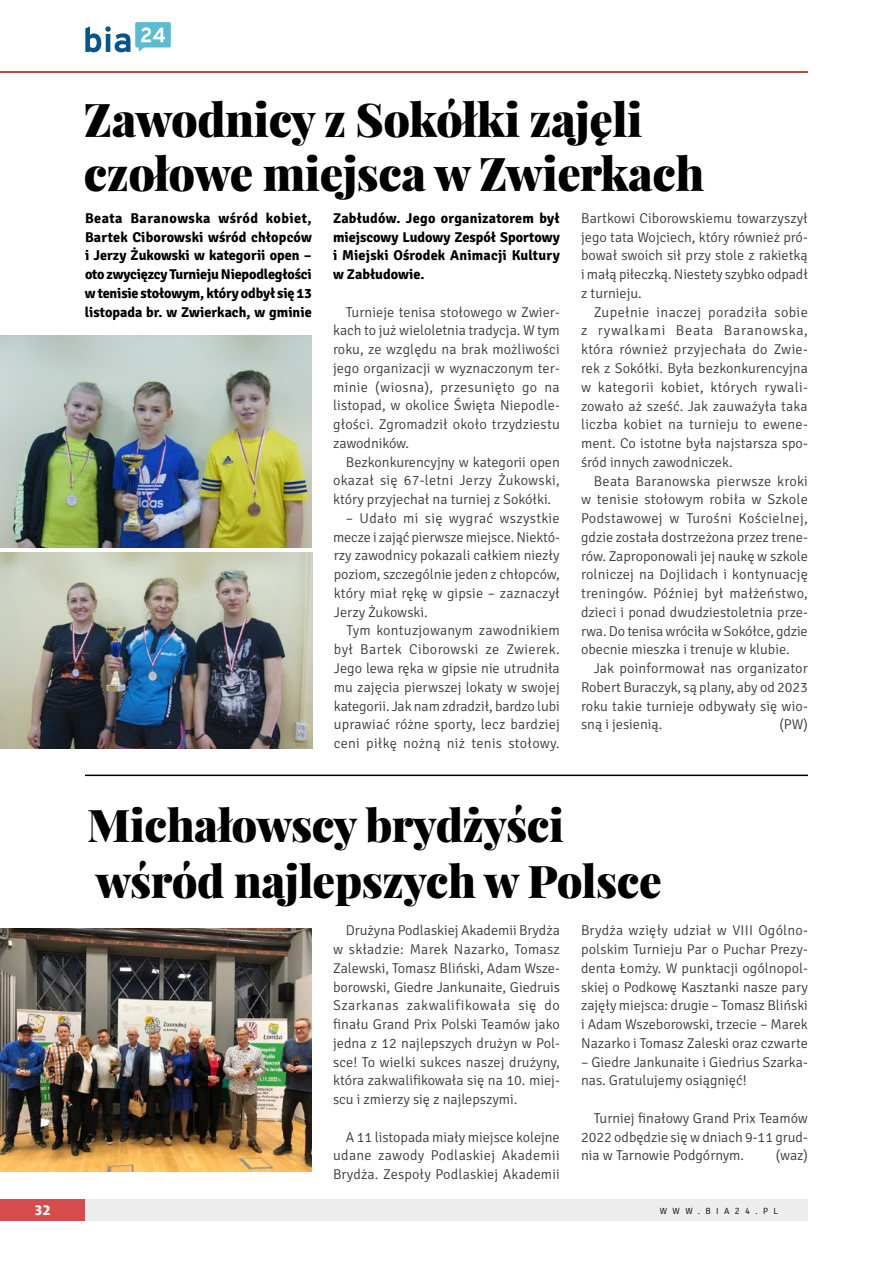
<style>
.page{position:relative;width:893px;height:1263px;background:#fff}
.page>*{position:absolute;margin:0;border:0;box-sizing:border-box;transform-origin:0 0}
.t1{font:900 46.5px/54px "Playfair Display";letter-spacing:-.01em;color:#000}
.t2{font:900 45px/56.2px "Playfair Display";letter-spacing:-.01em;color:#000}
.t3{font:300 14.25px/18.8px "Signika";color:#3c3c3b;text-align:justify}
.t4{font:700 14.25px/18.8px "Signika";color:#000;text-align:justify}
.t5{font:800 13.5px "Costa Ptf";color:#fff}
.t6{font:300 9px "Signika";letter-spacing:.605em;color:#000}
</style>
<div class="page">
<div style="left:75px;top:1199px;width:733px;height:21px;background:#ededed"></div>
<div style="left:0;top:1199px;width:85px;height:21px;background:#d84b4d"></div>
<hr style="left:0;top:71px;width:808px;height:2px;background:#a11007">
<svg style="left:85px;top:22px;width:86px;height:30px"></svg>
<img style="left:0;top:553px;width:313px;height:195px">
<img style="left:0;top:335px;width:312px;height:213px">
<hr style="left:85px;top:774px;width:723px;height:2px;background:#000">
<img style="left:0;top:929px;width:312px;height:242px">
<h1 class="t1" style="left:84px;top:92px;width:622px">Zawodnicy z Sokółki zajęli czołowe miejsca w Zwierkach</h1>
<p class="t4" style="left:85px;top:208px;width:228px">Beata Baranowska wśród kobiet, Bartek Ciborowski wśród chłopców i Jerzy Żukowski w kategorii open – oto zwycięzcy Turnieju Niepodległości w tenisie stołowym, który odbył się 13 listopada br. w Zwierkach, w gminie</p>
<p class="t4" style="left:333px;top:208px;width:228px">Zabłudów. Jego organizatorem był miejscowy Ludowy Zespół Sportowy i Miejski Ośrodek Animacji Kultury w Zabłudowie.</p>
<p class="t3" style="left:333px;top:302px;width:228px;text-indent:13px">Turnieje tenisa stołowego w Zwier&shy;kach to już wieloletnia tradycja. W tym roku, ze względu na brak możliwości jego organizacji w wyznaczonym ter&shy;minie (wiosna), przesunięto go na listopad, w okolice Święta N iepodle&shy;głości. Zgromadził około trzydziestu zawodników.</p>
<p class="t3" style="left:333px;top:452px;width:228px;text-indent:13px">Bezkonkurencyjny w kategorii open okazał się 67-letni Jerzy Żukowski, który przyjechał na turniej z Sokółki.</p>
<p class="t3" style="left:333px;top:508px;width:228px;text-indent:13px">– U dało mi się wygrać wszystkie mecze i zająć pierwsze miejsce. N iektó&shy;rzy zawodnicy pokazali całkiem niezły poziom, szczególnie jeden z chłopców, który miał rękę w gipsie – zaznaczył Jerzy Żukowski.</p>
<p class="t3" style="left:334px;top:620px;width:227px;text-indent:13px">Tym kontuzjowanym zawodnikiem był Bartek Ciborowski ze Zwierek.<br>Jego lewa ręka w gipsie nie utrudniła mu zajęcia pierwszej lokaty w swojej kategorii. Jak nam zdradził, bardzo lubi uprawiać różne sporty, lecz bardziej ceni piłkę nożną niż tenis stołowy.</p>
<p class="t3" style="left:581px;top:208px;width:228px">B artkowi Ciborowskiemu towarzyszył jego tata Wojciech, który również pró&shy;bował swoich sił przy stole z rakietką i małą piłeczką. N iestety szybko odpadł z turnieju.</p>
<p class="t3" style="left:581px;top:302px;width:228px;text-indent:13px">Zupełnie inaczej poradziła sobie z rywalkami Beata Baranowska, która również przyjechała do Zwie&shy;rek z Sokółki. Była bezkonkurencyjna w kategorii kobiet, których rywali&shy;zowało aż sześć. Jak zauważyła taka liczba kobiet na turnieju to ewene&shy;ment. Co istotne była najstarsza spo&shy;śród innych zawodniczek.</p>
<p class="t3" style="left:581px;top:470px;width:228px;text-indent:13px">Beata Baranowska pierwsze kroki w tenisie stołowym robiła w Szkole Podstawowej w Turośni Kościelnej, gdzie została dostrzeżona przez trene&shy;rów. Zaproponowali jej naukę w szkole rolniczej na Dojlidach i kontynuację treningów. Później był małżeństwo, dzieci i ponad dwudziestoletnia prze&shy;rwa. Do tenisa wróciła w Sokółce, gdzie obecnie mieszka i trenuje w klubie.</p>
<p class="t3" style="left:581px;top:658px;width:228px;text-indent:13px">Jak poinformował nas organizator Robert Buraczyk, są plany, aby od 2023 roku takie turnieje odbywały się wio&shy;sną i jesienią.</p>
<p class="t3" style="left:779px;top:714px;width:30px">(PW)</p>
<h2 class="t2" style="left:87px;top:796px;width:576px">Michałowscy brydżyści wśród najlepszych w Polsce</h2>
<p class="t3" style="left:333px;top:920px;width:228px;text-indent:13px">Drużyna Podlaskiej Akademii Brydża w składzie: Marek N azarko, Tomasz Zalewski, Tomasz B liński, Adam Wsze&shy;borowski, Giedre Jankunaite, Giedruis Szarkanas zakwalifikowała się do finału Grand Prix Polski Teamów jako jedna z 12 najlepszych drużyn w Pol&shy;sce! To wielki sukces naszej drużyny, która zakwalifikowała się na 10. miej&shy;scu i zmierzy się z najlepszymi.</p>
<p class="t3" style="left:333px;top:1126px;width:228px;text-indent:13px">A 11 listopada miały miejsce kolejne udane zawody Podlaskiej Akademii Brydża. Zespoły Podlaskiej Akademii</p>
<p class="t3" style="left:581px;top:920px;width:228px">Brydża wzięły udział w VIII Ogólno&shy;polskim Turnieju Par o Puchar Prezy&shy;denta Łomży. W punktacji ogólnopol&shy;skiej o Podkowę Kasztanki nasze pary zajęły miejsca: drugie – Tomasz B liński i Adam Wszeborowski, trzecie – Marek N azarko i Tomasz Zaleski oraz czwarte</p>
<p class="t3" style="left:581px;top:1051px;width:228px">– Giedre Jankunaite i Giedrius Szarka&shy;nas. Gratulujemy osiągnięć!</p>
<p class="t3" style="left:581px;top:1108px;width:228px;text-indent:13px">Turniej finałowy Grand Prix Teamów 2022 odbędzie się w dniach 9-11 grud&shy;nia w Tarnowie Podgórnym.</p>
<p class="t3" style="left:776px;top:1145px;width:34px">(waz)</p>
<p class="t5" style="left:35px;top:1202px;width:17px">32</p>
<p class="t6" style="left:660px;top:1204px;width:120px">www.bia24.pl</p>
</div>
